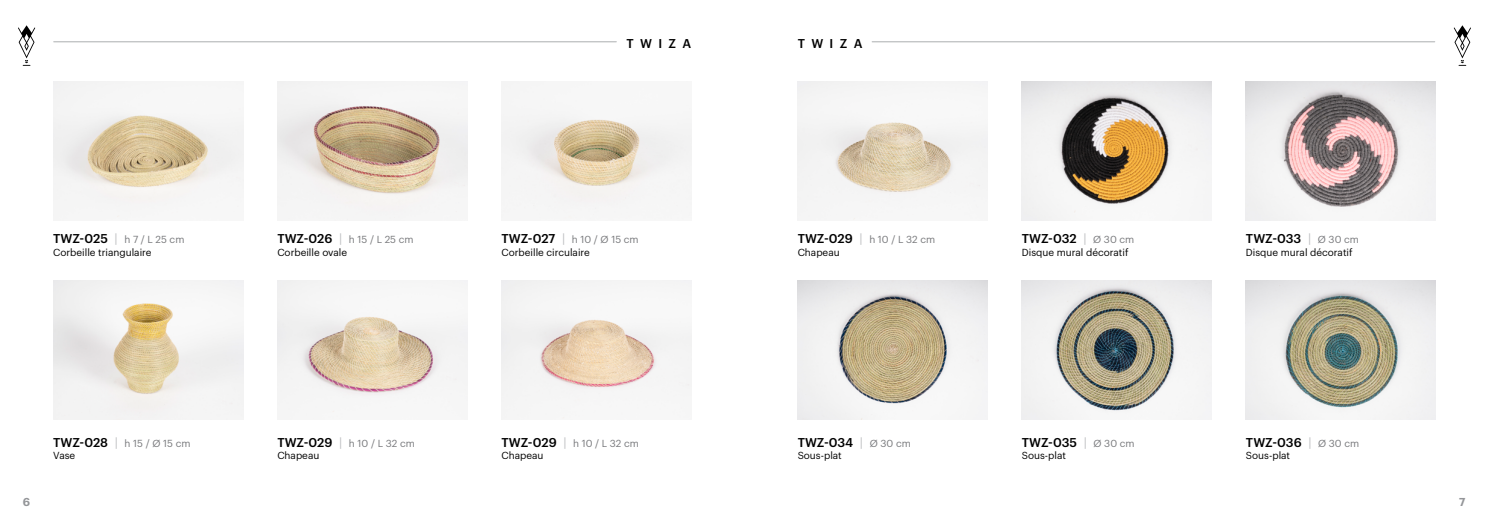
<style>
.page{position:relative;width:1489px;height:525px;background:#fff}
.page>*{position:absolute;margin:0;border:0;box-sizing:border-box;transform-origin:0 0}
.t1{font:500 12.5px "Graphik";color:#000}
.t2{font:600 11.25px "Graphik";color:#939598}
.t3{font:10px/12.5px "Graphik";color:#000}
.t4{font:10px/12.5px "Graphik";color:#77787b}
.s1{font-weight:500;font-size:12.5px}
.s2{font-size:12.5px;color:#bcbec0}
.s3{color:#77787b}
.s4{font-weight:500;font-size:12.5px;color:#000}
.s5{color:#000}
.s6{font-weight:400;color:#bcbec0}
.s7{font-weight:400;font-size:10px;color:#77787b}
</style>
<div class="page">
<hr style="left:54px;top:41px;width:562px;height:1px;background:#bcbec0">
<hr style="left:872px;top:41px;width:562px;height:1px;background:#bcbec0">
<svg style="left:18px;top:25px;width:17px;height:41px"></svg>
<svg style="left:1453px;top:25px;width:17px;height:41px"></svg>
<img style="left:53px;top:81px;width:190px;height:136px">
<img style="left:501px;top:81px;width:190px;height:138px">
<img style="left:797px;top:81px;width:190px;height:139px">
<img style="left:501px;top:280px;width:190px;height:139px">
<img style="left:1021px;top:81px;width:190px;height:139px">
<img style="left:277px;top:81px;width:190px;height:139px">
<img style="left:277px;top:280px;width:190px;height:132px">
<img style="left:797px;top:280px;width:190px;height:139px">
<img style="left:1245px;top:81px;width:190px;height:139px">
<img style="left:53px;top:280px;width:190px;height:139px">
<img style="left:1021px;top:280px;width:190px;height:139px">
<img style="left:1245px;top:280px;width:190px;height:139px">
<p class="t1" style="left:626px;top:33px;width:66px">TWIZA</p>
<p class="t1" style="left:797px;top:33px;width:66px">TWIZA</p>
<p class="t3" style="left:53px;top:232px;width:133px"><span class="s1">TWZ-025</span> <span class="s2">|</span> <span class="s3">h 7 / L 25 cm<br></span>Corbeille triangulaire</p>
<p class="t4" style="left:797px;top:232px;width:139px"><span class="s4">TWZ-029</span> <span class="s2">|</span> h 10 / L 32 cm<br><span class="s5">Chapeau</span></p>
<p class="t3" style="left:277px;top:232px;width:138px"><span class="s1">TWZ-026</span> <span class="s2">|</span> <span class="s3">h 15 / L 25 cm<br></span>Corbeille ovale</p>
<p class="t1" style="left:1021px;top:229px;width:114px">TWZ-032 <span class="s6">|</span> <span class="s7">Ø 30 cm</span></p>
<p class="t3" style="left:501px;top:232px;width:139px"><span class="s1">TWZ-027</span> <span class="s2">|</span> <span class="s3">h 10 / Ø 15 cm<br></span>Corbeille circulaire</p>
<p class="t1" style="left:1245px;top:229px;width:114px">TWZ-033 <span class="s6">|</span> <span class="s7">Ø 30 cm</span></p>
<p class="t3" style="left:1021px;top:245px;width:108px">Disque mural décoratif</p>
<p class="t3" style="left:1245px;top:245px;width:108px">Disque mural décoratif</p>
<p class="t4" style="left:53px;top:436px;width:139px"><span class="s4">TWZ-028</span> <span class="s2">|</span> h 15 / Ø 15 cm<br><span class="s5">Vase</span></p>
<p class="t1" style="left:797px;top:432px;width:115px">TWZ-034 <span class="s6">|</span> <span class="s7">Ø 30 cm</span></p>
<p class="t4" style="left:277px;top:436px;width:139px"><span class="s4">TWZ-029</span> <span class="s2">|</span> h 10 / L 32 cm<br><span class="s5">Chapeau</span></p>
<p class="t1" style="left:1021px;top:432px;width:114px">TWZ-035 <span class="s6">|</span> <span class="s7">Ø 30 cm</span></p>
<p class="t4" style="left:501px;top:436px;width:139px"><span class="s4">TWZ-029</span> <span class="s2">|</span> h 10 / L 32 cm<br><span class="s5">Chapeau</span></p>
<p class="t1" style="left:1245px;top:432px;width:115px">TWZ-036 <span class="s6">|</span> <span class="s7">Ø 30 cm</span></p>
<p class="t3" style="left:797px;top:448px;width:46px">Sous-plat</p>
<p class="t3" style="left:1021px;top:448px;width:46px">Sous-plat</p>
<p class="t3" style="left:1245px;top:448px;width:46px">Sous-plat</p>
<p class="t2" style="left:23px;top:493px;width:9px">6</p>
<p class="t2" style="left:1458px;top:493px;width:8px">7</p>
</div>
